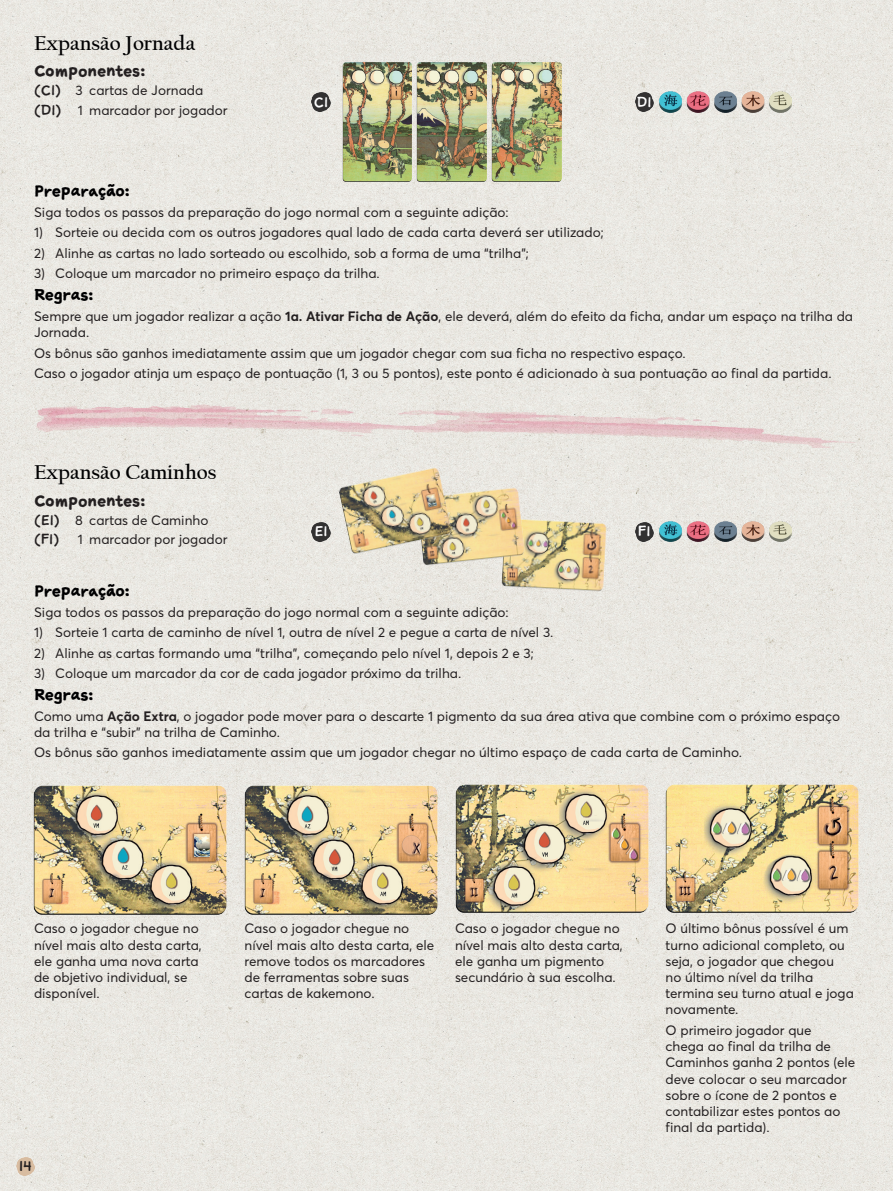
<style>
.page{position:relative;width:893px;height:1191px;background:#fff}
.page>*{position:absolute;margin:0;border:0;box-sizing:border-box;transform-origin:0 0}
.t1{font:700 21px "Californian FB";color:#000001}
.t2{font:700 15px "Sketchnote Text";color:#000001}
.t3{font:700 15px "Sketchnote Text";color:#231f20}
.t4{font:13.5px/16.2px "Averta";color:#231f20}
.t5{font:13.5px "Sketchnote Text";color:#fff}
.t6{font:13.5px "Sketchnote Text";color:#231f20}
.s1{font-family:"Sketchnote Text"}
.s2{font-weight:700}
</style>
<div class="page">
<img style="left:0;top:0;width:893px;height:1191px">
<img style="left:498px;top:514px;width:113px;height:82px">
<img style="left:413px;top:483px;width:117px;height:87px">
<img style="left:660px;top:91px;width:131px;height:21px">
<img style="left:660px;top:521px;width:131px;height:21px">
<img style="left:340px;top:60px;width:224px;height:123px">
<img style="left:334px;top:462px;width:123px;height:97px">
<img style="left:27px;top:777px;width:208px;height:144px">
<img style="left:237px;top:777px;width:208px;height:144px">
<img style="left:448px;top:777px;width:418px;height:141px">
<img style="left:16px;top:1157px;width:19px;height:19px">
<img style="left:312px;top:93px;width:18px;height:19px">
<img style="left:312px;top:522px;width:18px;height:19px">
<img style="left:635px;top:93px;width:19px;height:19px">
<img style="left:635px;top:522px;width:19px;height:19px">
<img style="left:37px;top:404px;width:819px;height:43px">
<h1 class="t1" style="left:34px;top:31px;width:163px">Expansão Jornada</h1>
<p class="t3" style="left:34px;top:61px;width:113px">Componentes:</p>
<p class="t4" style="left:34px;top:81px;width:195px;line-height:19.2px"><span class="s1">(C1)</span> 3 cartas de Jornada <span class="s1">(D1)</span> 1 marcador por jogador</p>
<p class="t5" style="left:314px;top:93px;width:16px">C1</p>
<p class="t5" style="left:637px;top:93px;width:16px">D1</p>
<p class="t2" style="left:34px;top:181px;width:98px">Preparação:</p>
<p class="t4" style="left:34px;top:204px;width:476px">Siga todos os passos da preparação do jogo normal com a seguinte adição:</p>
<p class="t4" style="left:34px;top:224px;width:571px">1) Sorteie ou decida com os outros jogadores qual lado de cada carta deverá ser utilizado;</p>
<p class="t4" style="left:34px;top:245px;width:496px">2) Alinhe as cartas no lado sorteado ou escolhido, sob a forma de uma “trilha”;</p>
<p class="t4" style="left:34px;top:265px;width:347px">3) Coloque um marcador no primeiro espaço da trilha.</p>
<p class="t2" style="left:34px;top:285px;width:62px">Regras:</p>
<p class="t4" style="left:34px;top:308px;width:821px">Sempre que um jogador realizar a ação <span class="s2">1a. Ativar Ficha de Ação</span>, ele deverá, além do efeito da ficha, andar um espaço na trilha da<br>Jornada.</p>
<p class="t4" style="left:34px;top:342px;width:799px;line-height:20.4px">Os bônus são ganhos imediatamente assim que um jogador chegar com sua ficha no respectivo espaço.<br>Caso o jogador atinja um espaço de pontuação (1, 3 ou 5 pontos), este ponto é adicionado à sua pontuação ao final da partida.</p>
<h1 class="t1" style="left:34px;top:460px;width:184px">Expansão Caminhos</h1>
<p class="t3" style="left:34px;top:490px;width:113px">Componentes:</p>
<p class="t4" style="left:34px;top:510px;width:195px;line-height:19.2px"><span class="s1">(E1)</span> 8 cartas de Caminho <span class="s1">(F1)</span> 1 marcador por jogador</p>
<p class="t2" style="left:34px;top:580px;width:98px">Preparação:</p>
<p class="t4" style="left:34px;top:603px;width:476px">Siga todos os passos da preparação do jogo normal com a seguinte adição:</p>
<p class="t4" style="left:34px;top:624px;width:521px">1) Sorteie 1 carta de caminho de nível 1, outra de nível 2 e pegue a carta de nível 3.</p>
<p class="t4" style="left:34px;top:644px;width:501px">2) Alinhe as cartas formando uma “trilha”, começando pelo nível 1, depois 2 e 3;</p>
<p class="t4" style="left:34px;top:665px;width:429px">3) Coloque um marcador da cor de cada jogador próximo da trilha.</p>
<p class="t2" style="left:34px;top:684px;width:62px">Regras:</p>
<p class="t4" style="left:34px;top:708px;width:808px">Como uma <span class="s2">Ação Extra</span>, o jogador pode mover para o descarte 1 pigmento da sua área ativa que combine com o próximo espaço da trilha e “subir” na trilha de Caminho.</p>
<p class="t4" style="left:34px;top:744px;width:710px">Os bônus são ganhos imediatamente assim que um jogador chegar no último espaço de cada carta de Caminho.</p>
<p class="t5" style="left:638px;top:522px;width:14px">F1</p>
<p class="t5" style="left:315px;top:522px;width:15px">E1</p>
<p class="t4" style="left:34px;top:920px;width:169px">Caso o jogador chegue no nível mais alto desta carta, ele ganha uma nova carta de objetivo individual, se disponível.</p>
<p class="t4" style="left:244px;top:920px;width:191px">Caso o jogador chegue no nível mais alto desta carta, ele remove todos os marcadores de ferramentas sobre suas cartas de kakemono.</p>
<p class="t4" style="left:455px;top:920px;width:169px">Caso o jogador chegue no nível mais alto desta carta, ele ganha um pigmento secundário à sua escolha.</p>
<p class="t4" style="left:665px;top:920px;width:190px">O último bônus possível é um turno adicional completo, ou seja, o jogador que chegou<br>no último nível da trilha termina seu turno atual e joga novamente.</p>
<p class="t4" style="left:665px;top:1022px;width:191px">O primeiro jogador que<br>chega ao final da trilha de<br>Caminhos ganha 2 pontos (ele deve colocar o seu marcador sobre o ícone de 2 pontos e contabilizar estes pontos ao final da partida).</p>
<p class="t6" style="left:19px;top:1156px;width:14px">14</p>
</div>
